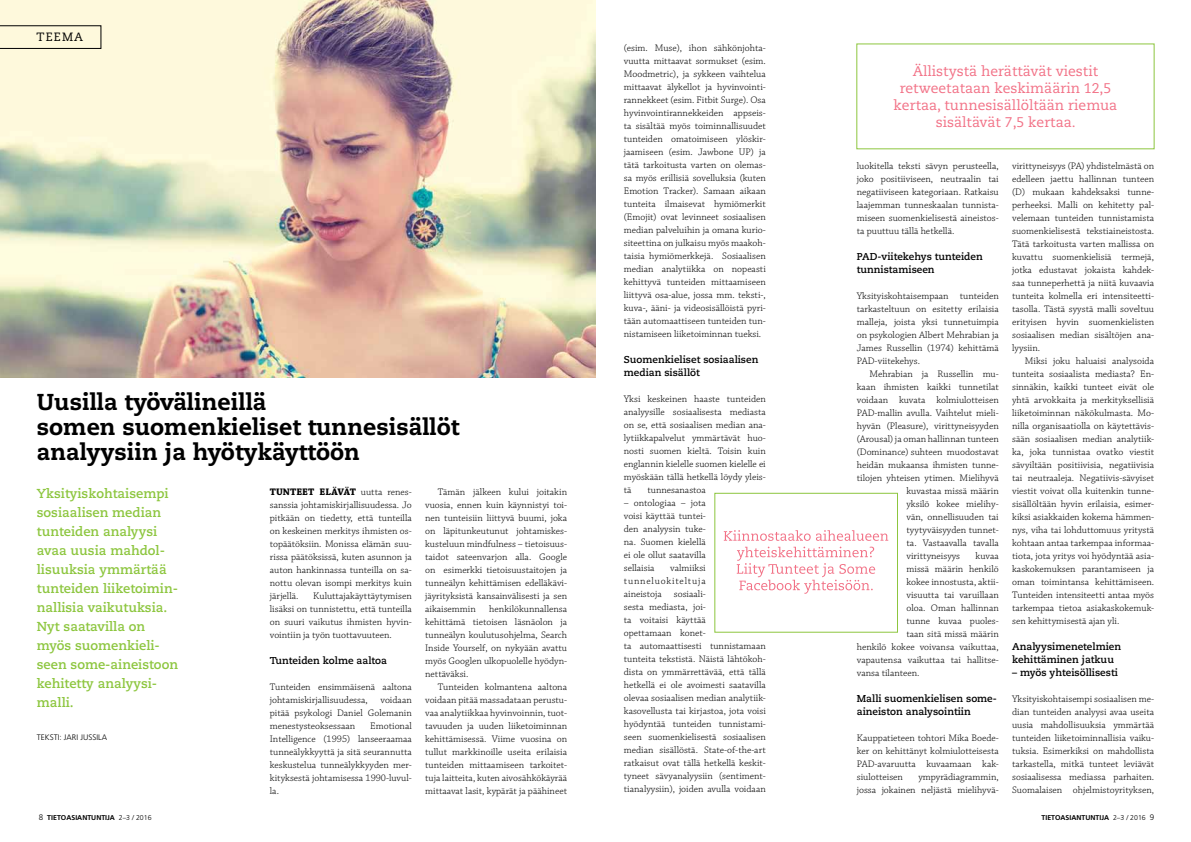
<style>
.page{position:relative;width:1191px;height:842px;background:#fff}
.page>*{position:absolute;margin:0;border:0;box-sizing:border-box;transform-origin:0 0}
.t1{font:800 23px/25px "Caecilia LT Std";color:#000}
.t2{font:14px/17px "Caecilia LT Std";color:#f27186;text-align:center}
.t3{font:700 13px/19px "Caecilia LT Std";color:#8dc63f}
.t4{font:12px "Caecilia LT Std";color:#000}
.t5{font:300 10px/13px "Chaparral Pro";color:#000;text-align:justify}
.t6{font:700 10px/13px "Caecilia LT Std";color:#000}
.t7{font:300 8px "Frutiger LT Std";color:#000}
.t8{font:700 7px "Frutiger LT Std";color:#000}
.s1{font-weight:700}
.s2{font-weight:300;font-size:8px}
.s3{font-weight:300}
</style>
<div class="page">
<img style="left:0;top:0;width:595px;height:377px">
<div style="left:714px;top:493px;width:184px;height:140px;border:1px solid #8dc63f"></div>
<svg style="left:0;top:25px;width:101px;height:24px;background:#e7e2c8"></svg>
<svg style="left:736px;top:547px;width:139px;height:47px"></svg>
<svg style="left:724px;top:530px;width:164px;height:11px"></svg>
<p class="t4" style="left:37px;top:30px;width:10px">TEEM</p>
<p class="t4" style="left:74px;top:30px;width:10px">A</p>
<h1 class="t1" style="left:37px;top:390px;width:424px">Uusilla työvälineillä<br>somen suomenkieliset tunnesisällöt analyysiin ja hyötykäyttöön</h1>
<p class="t3" style="left:37px;top:484px;width:143px">Yksityiskohtaisempi sosiaalisen median tunteiden analyysi avaa uusia mahdol&shy;lisuuksia ymmärtää tunteiden liiketoimin&shy;nallisia vaikutuksia.<br>Nyt saatavilla on myös suomenkieli&shy;seen some-aineistoon kehitetty analyysi&shy;malli.</p>
<p class="t7" style="left:37px;top:733px;width:32px">Teksti: JARI</p>
<p class="t7" style="left:80px;top:733px;width:5px">JUSSILA</p>
<p class="t5" style="left:270px;top:486px;width:143px"><span class="s1">TUNTEET ELÄVÄT</span> uutta renes&shy;sanssia johtamiskirjallisuudessa. Jo pitkään on tiedetty, että tunteilla on keskeinen merkitys ihmisten os&shy;topäätöksiin. Monissa elämän suu&shy;rissa päätöksissä, kuten asunnon ja auton hankinnassa tunteilla on sa&shy;nottu olevan isompi merkitys kuin järjellä.</p>
<p class="t5" style="left:270px;top:590px;width:143px;text-indent:43px">Kuluttajakäyttäytymisen lisäksi on tunnistettu, että tunteilla on suuri vaikutus ihmisten hyvin&shy;vointiin ja työn tuottavuuteen.</p>
<p class="t6" style="left:270px;top:654px;width:119px">Tunteiden kolme aaltoa</p>
<p class="t5" style="left:270px;top:681px;width:143px">Tunteiden ensimmäisenä aaltona johtamiskirjallisuudessa,</p>
<p class="t5" style="left:270px;top:694px;width:143px;text-indent:111px">voidaan pitää psykologi Daniel Golemanin menestysteoksessaan</p>
<p class="t5" style="left:270px;top:720px;width:143px;text-indent:100px">Emotional Intelligence (1995) lanseeraamaa tunneälykkyyttä ja sitä seurannutta keskustelua tunneälykkyyden mer&shy;kityksestä johtamisessa 1990-luvul&shy;la.</p>
<p class="t5" style="left:425px;top:486px;width:143px;text-indent:13px">Tämän jälkeen kului joitakin vuosia, ennen kuin käynnistyi toi&shy;nen tunteisiin liittyvä buumi, joka on läpitunkeutunut johtamiskes&shy;kusteluun mindfulness – tietoisuus&shy;taidot sateenvarjon alla. Google on esimerkki tietoisuustaitojen ja tunneälyn kehittämisen edelläkävi&shy;jäyrityksistä kansainvälisesti ja sen aikaisemmin</p>
<p class="t5" style="left:425px;top:603px;width:143px;text-indent:64px">henkilökunnallensa kehittämä tietoisen läsnäolon ja tunneälyn koulutusohjelma, Search Inside Yourself, on nykyään avattu myös Googlen ulkopuolelle hyödyn&shy;nettäväksi.</p>
<p class="t5" style="left:425px;top:681px;width:143px;text-indent:13px">Tunteiden kolmantena aaltona voidaan pitää massadataan perustu&shy;vaa analytiikkaa hyvinvoinnin, tuot&shy;tavuuden ja uuden liiketoiminnan kehittämisessä. Viime vuosina on tullut markkinoille useita erilaisia tunteiden mittaamiseen tarkoitet&shy;tuja laitteita, kuten aivosähkökäyrää mittaavat lasit, kypärät ja päähineet</p>
<p class="t5" style="left:624px;top:42px;width:143px">(esim. Muse), ihon sähkönjohta&shy;vuutta mittaavat sormukset (esim.<br>Moodmetric), ja sykkeen vaihtelua mittaavat älykellot ja hyvinvointi&shy;rannekkeet (esim. Fitbit Surge). Osa hyvinvointirannekkeiden appseis&shy;ta sisältää myös toiminnallisuudet tunteiden omatoimiseen ylöskir&shy;jaamiseen (esim. Jawbone UP) ja tätä tarkoitusta varten on olemas&shy;sa myös erillisiä sovelluksia (kuten Emotion Tracker). Samaan aikaan tunteita ilmaisevat hymiömerkit (Emojit) ovat levinneet sosiaalisen median palveluihin ja omana kurio&shy;siteettina on julkaisu myös maakoh&shy;taisia hymiömerkkejä. Sosiaalisen median analytiikka on nopeasti kehittyvä tunteiden mittaamiseen liittyvä osa-alue, jossa mm. teksti-, kuva-, ääni- ja videosisällöistä pyri&shy;tään automaattiseen tunteiden tun&shy;nistamiseen liiketoiminnan tueksi.</p>
<p class="t6" style="left:624px;top:354px;width:136px">Suomenkieliset sosiaalisen median sisällöt</p>
<p class="t5" style="left:624px;top:393px;width:143px">Yksi keskeinen haaste tunteiden analyysille sosiaalisesta mediasta on se, että sosiaalisen median ana&shy;lytiikkapalvelut ymmärtävät huo&shy;nosti suomen kieltä. Toisin kuin englannin kielelle suomen kielelle ei myöskään tällä hetkellä löydy yleis&shy;tä</p>
<p class="t5" style="left:647px;top:484px;width:60px">tunnesanastoa</p>
<p class="t5" style="left:624px;top:497px;width:83px">– ontologiaa – jota voisi käyttää tuntei&shy;den analyysin tuke&shy;na. Suomen kielellä ei ole ollut saatavilla sellaisia</p>
<p class="t5" style="left:624px;top:562px;width:143px;text-align:left;text-indent:46px">valmiiksi tunneluokiteltuja<br>aineistoja sosiaali-<br>sesta mediasta, joi-<br>ta voitaisi käyttää<br>opettamaan konet-<br>ta automaattisesti tunnistamaan tunteita tekstistä. Näistä lähtökoh&shy;dista on ymmärrettävää, että tällä hetkellä ei ole avoimesti saatavilla olevaa sosiaalisen median analytiik&shy;kasovellusta tai kirjastoa, jota voisi hyödyntää tunteiden tunnistami&shy;seen suomenkielisestä sosiaalisen median sisällöstä. State-of-the-art ratkaisut ovat tällä hetkellä keskit&shy;tyneet sävyanalyysiin (sentiment&shy;tianalyysiin), joiden avulla voidaan</p>
<h2 class="t2" style="left:893px;top:63px;width:225px">Ällistystä herättävät viestit retweetataan keskimäärin 12,5 kertaa, tunnesisällöltään riemua sisältävät 7,5 kertaa.</h2>
<p class="t5" style="left:857px;top:160px;width:143px">luokitella teksti sävyn perusteella, joko positiiviseen, neutraalin tai negatiiviseen kategoriaan. Ratkaisu laajemman tunneskaalan tunnista&shy;miseen suomenkielisestä aineistos&shy;ta puuttuu tällä hetkellä.</p>
<p class="t6" style="left:857px;top:250px;width:127px">PAD-viitekehys tunteiden tunnistamiseen</p>
<p class="t5" style="left:857px;top:290px;width:143px">Yksityiskohtaisempaan tunteiden tarkasteltuun on esitetty erilaisia malleja, joista yksi tunnetuimpia on psykologien Albert Mehrabian ja James Russellin (1974) kehittämä PAD-viitekehys.</p>
<p class="t5" style="left:869px;top:368px;width:131px">Mehrabian ja Russellin mu-</p>
<p class="t5" style="left:857px;top:381px;width:143px">kaan ihmisten kaikki tunnetilat</p>
<p class="t5" style="left:857px;top:394px;width:143px">voidaan kuvata kolmiulotteisen</p>
<p class="t5" style="left:857px;top:407px;width:143px">PAD-mallin avulla. Vaihtelut mieli-</p>
<p class="t5" style="left:857px;top:420px;width:143px">hyvän (Pleasure), virittyneisyyden</p>
<p class="t5" style="left:857px;top:433px;width:143px">(Arousal) ja oman hallinnan tunteen</p>
<p class="t5" style="left:857px;top:446px;width:143px">(Dominance) suhteen muodostavat</p>
<p class="t5" style="left:857px;top:459px;width:143px">heidän mukaansa ihmisten tunne-</p>
<p class="t5" style="left:857px;top:472px;width:143px">tilojen yhteisen ytimen. Mielihyvä</p>
<p class="t5" style="left:906px;top:485px;width:94px">kuvastaa missä määrin</p>
<p class="t5" style="left:906px;top:498px;width:94px">yksilö kokee mielihy-</p>
<p class="t5" style="left:906px;top:511px;width:94px">vän, onnellisuuden tai</p>
<p class="t5" style="left:906px;top:524px;width:94px">tyytyväisyyden tunnet-</p>
<p class="t5" style="left:906px;top:537px;width:94px">ta. Vastaavalla tavalla</p>
<p class="t5" style="left:906px;top:550px;width:55px">virittyneisyys</p>
<p class="t5" style="left:975px;top:550px;width:25px">kuvaa</p>
<p class="t5" style="left:906px;top:563px;width:94px">missä määrin henkilö</p>
<p class="t5" style="left:906px;top:576px;width:94px">kokee innostusta, aktii-</p>
<p class="t5" style="left:906px;top:589px;width:94px">visuutta tai varuillaan</p>
<p class="t5" style="left:906px;top:602px;width:94px">oloa. Oman hallinnan</p>
<p class="t5" style="left:906px;top:615px;width:94px">tunne kuvaa puoles-</p>
<p class="t5" style="left:906px;top:628px;width:94px">taan sitä missä määrin</p>
<p class="t5" style="left:857px;top:641px;width:143px">henkilö kokee voivansa vaikuttaa,</p>
<p class="t5" style="left:857px;top:654px;width:143px">vapautensa vaikuttaa tai hallitse-</p>
<p class="t5" style="left:857px;top:667px;width:64px">vansa tilanteen.</p>
<p class="t6" style="left:857px;top:692px;width:142px">Malli suomenkielisen some&shy;aineiston analysointiin</p>
<p class="t5" style="left:857px;top:732px;width:143px">Kauppatieteen tohtori Mika Boede&shy;ker on kehittänyt kolmiulotteisesta PAD-avaruutta kuvaamaan kak&shy;siulotteisen</p>
<p class="t5" style="left:857px;top:771px;width:143px;text-align:right">ympyrädiagrammin,<br>jossa jokainen neljästä mielihyvä-</p>
<p class="t5" style="left:1012px;top:160px;width:143px">virittyneisyys (PA) yhdistelmästä on edelleen jaettu hallinnan tunteen (D) mukaan kahdeksaksi tunne&shy;perheeksi. Malli on kehitetty pal&shy;velemaan tunteiden tunnistamista suomenkielisestä tekstiaineistosta.<br>Tätä tarkoitusta varten mallissa on kuvattu suomenkielisiä termejä, jotka edustavat jokaista kahdek&shy;saa tunneperhettä ja niitä kuvaavia tunteita kolmella eri intensiteetti&shy;tasolla. Tästä syystä malli soveltuu erityisen hyvin suomenkielisten sosiaalisen median sisältöjen ana&shy;lyysiin.</p>
<p class="t5" style="left:1012px;top:355px;width:143px;text-indent:13px">Miksi joku haluaisi analysoida tunteita sosiaalista mediasta? En&shy;sinnäkin, kaikki tunteet eivät ole yhtä arvokkaita ja merkityksellisiä liiketoiminnan näkökulmasta. Mo&shy;nilla organisaatiolla on käytettävis&shy;sään sosiaalisen median analytiik&shy;ka, joka tunnistaa ovatko viestit sävyiltään positiivisia, negatiivisia tai neutraaleja. Negatiivis-sävyiset viestit voivat olla kuitenkin tunne&shy;sisällöltään hyvin erilaisia, esimer&shy;kiksi asiakkaiden kokema hämmen&shy;nys, viha tai lohduttomuus yritystä kohtaan antaa tarkempaa informaa&shy;tiota, jota yritys voi hyödyntää asia&shy;kaskokemuksen parantamiseen ja oman toimintansa kehittämiseen.<br>Tunteiden intensiteetti antaa myös tarkempaa tietoa asiakaskokemuk&shy;sen kehittymisestä ajan yli.</p>
<p class="t6" style="left:1012px;top:640px;width:110px">Analyysimenetelmien kehittäminen jatkuu</p>
<p class="t6" style="left:1012px;top:666px;width:107px">– myös yhteisöllisesti</p>
<p class="t5" style="left:1012px;top:693px;width:143px">Yksityiskohtaisempi sosiaalisen me&shy;dian tunteiden analyysi avaa useita uusia mahdollisuuksia ymmärtää tunteiden liiketoiminnallisia vaiku&shy;tuksia. Esimerkiksi on mahdollista tarkastella, mitkä tunteet leviävät sosiaalisessa mediassa parhaiten.<br>Suomalaisen ohjelmistoyrityksen,</p>
<p class="t8" style="left:39px;top:813px;width:114px"><span class="s2">8</span> TIETOASIANTUNTIJA <span class="s3">2–3 / 2016</span></p>
<p class="t8" style="left:1041px;top:813px;width:114px">TIETOASIANTUNTIJA <span class="s3">2–3 / 2016</span> <span class="s2">9</span></p>
</div>
